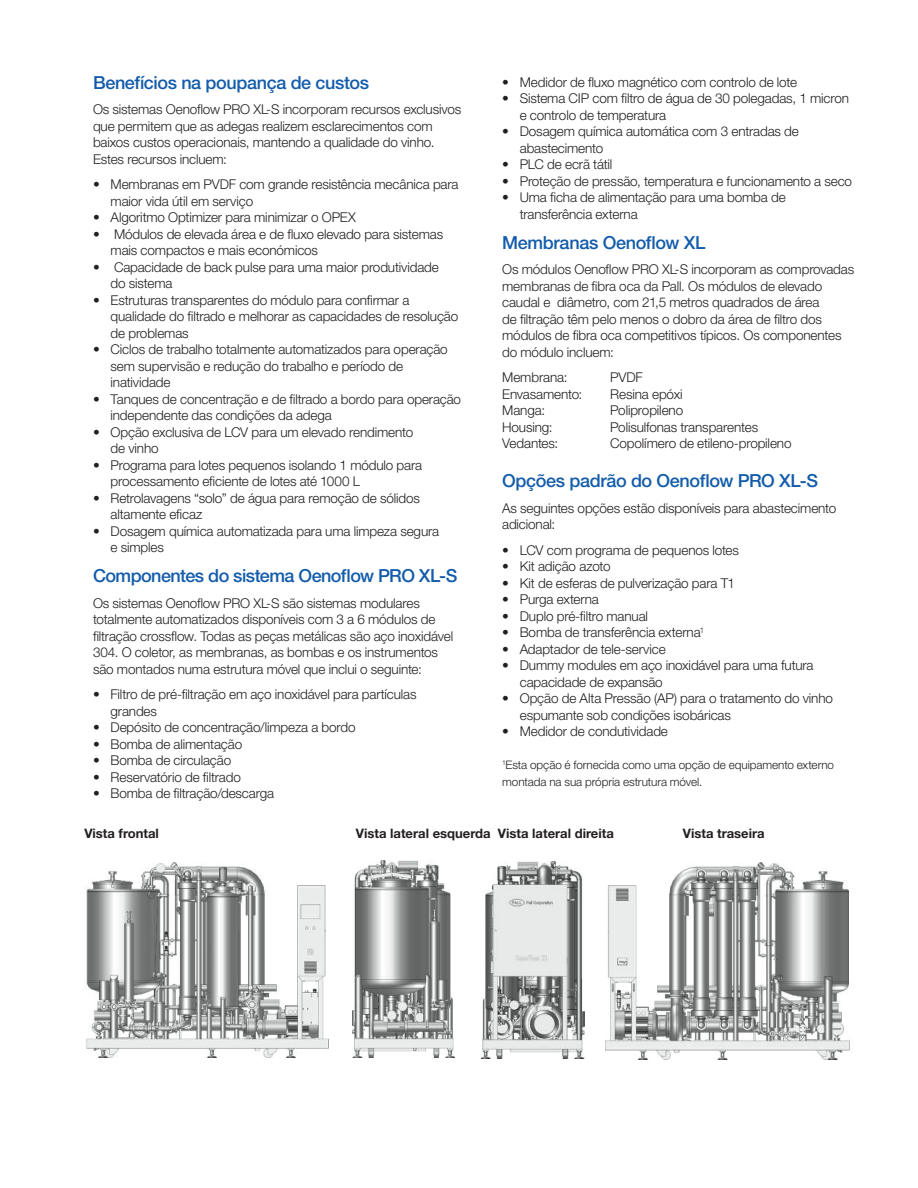
<style>
.page{position:relative;width:918px;height:1188px;background:#fff}
.page>*{position:absolute;margin:0;border:0;box-sizing:border-box;transform-origin:0 0}
.subheader-blue{font:500 18px "Helvetica Neue LT Std";letter-spacing:-.02em;color:#135cab}
.body{font:300 13.5px/16.5px "Helvetica Neue LT Std";letter-spacing:-.01em;color:#231f20}
.figure_view{font:700 13.05px "Helvetica Neue LT Std";color:#231f20}
.t1{font:300 11.7px/16.5px "Helvetica Neue LT Std";letter-spacing:-.005em;color:#231f20}
</style>
<div class="page">
<img style="left:352px;top:861px;width:103px;height:197px">
<img style="left:482px;top:861px;width:102px;height:197px">
<img style="left:85px;top:862px;width:244px;height:195px">
<img style="left:605px;top:862px;width:245px;height:197px">
<p class="subheader-blue" style="left:93px;top:72px;width:278px">Benefícios na poupança de custos</p>
<p class="body" style="left:93px;top:101px;width:370px">Os sistemas Oenoflow PRO XL-S incorporam recursos exclusivos que permitem que as adegas realizem esclarecimentos com baixos custos operacionais, mantendo a qualidade do vinho.<br>Estes recursos incluem:</p>
<p class="body" style="left:111px;top:176px;width:350px;text-indent:-18px">• Membranas em PVDF com grande resistência mecânica para maior vida útil em serviço</p>
<p class="body" style="left:93px;top:209px;width:264px">• Algoritmo Optimizer para minimizar o OPEX</p>
<p class="body" style="left:111px;top:225px;width:334px;text-indent:-18px">• Módulos de elevada área e de fluxo elevado para sistemas mais compactos e mais económicos</p>
<p class="body" style="left:111px;top:258px;width:330px;text-indent:-18px">• Capacidade de back pulse para uma maior produtividade do sistema</p>
<p class="body" style="left:111px;top:291px;width:349px;text-indent:-18px">• Estruturas transparentes do módulo para confirmar a qualidade do filtrado e melhorar as capacidades de resolução de problemas</p>
<p class="body" style="left:111px;top:341px;width:339px;text-indent:-18px">• Ciclos de trabalho totalmente automatizados para operação sem supervisão e redução do trabalho e período de inatividade</p>
<p class="body" style="left:111px;top:390px;width:352px;text-indent:-18px">• Tanques de concentração e de filtrado a bordo para operação independente das condições da adega</p>
<p class="body" style="left:111px;top:423px;width:304px;text-indent:-18px">• Opção exclusiva de LCV para um elevado rendimento de vinho</p>
<p class="body" style="left:111px;top:456px;width:313px;text-indent:-18px">• Programa para lotes pequenos isolando 1 módulo para processamento eficiente de lotes até 1000 L</p>
<p class="body" style="left:111px;top:489px;width:311px;text-indent:-18px">• Retrolavagens “solo” de água para remoção de sólidos altamente eficaz</p>
<p class="body" style="left:111px;top:522px;width:330px;text-indent:-18px">• Dosagem química automatizada para uma limpeza segura e simples</p>
<p class="subheader-blue" style="left:93px;top:565px;width:366px">Componentes do sistema Oenoflow PRO XL-S</p>
<p class="body" style="left:93px;top:594px;width:362px">Os sistemas Oenoflow PRO XL-S são sistemas modulares totalmente automatizados disponíveis com 3 a 6 módulos de filtração crossflow. Todas as peças metálicas são aço inoxidável 304. O coletor, as membranas, as bombas e os instrumentos são montados numa estrutura móvel que inclui o seguinte:</p>
<p class="body" style="left:111px;top:686px;width:308px;text-indent:-18px">• Filtro de pré-filtração em aço inoxidável para partículas grandes</p>
<p class="body" style="left:93px;top:719px;width:264px">• Depósito de concentração/limpeza a bordo</p>
<p class="body" style="left:93px;top:735px;width:151px">• Bomba de alimentação</p>
<p class="body" style="left:93px;top:752px;width:140px">• Bomba de circulação</p>
<p class="body" style="left:93px;top:768px;width:149px">• Reservatório de filtrado</p>
<p class="body" style="left:93px;top:785px;width:183px">• Bomba de filtração/descarga</p>
<p class="body" style="left:502px;top:73px;width:296px">• Medidor de fluxo magnético com controlo de lote</p>
<p class="body" style="left:520px;top:90px;width:331px;text-indent:-18px">• Sistema CIP com filtro de água de 30 polegadas, 1 micron e controlo de temperatura</p>
<p class="body" style="left:520px;top:123px;width:281px;text-indent:-18px">• Dosagem química automática com 3 entradas de abastecimento</p>
<p class="body" style="left:502px;top:156px;width:112px">• PLC de ecrã tátil</p>
<p class="body" style="left:502px;top:172px;width:351px">• Proteção de pressão, temperatura e funcionamento a seco</p>
<p class="body" style="left:520px;top:189px;width:268px;text-indent:-18px">• Uma ficha de alimentação para uma bomba de transferência externa</p>
<p class="subheader-blue" style="left:502px;top:232px;width:205px">Membranas Oenoflow XL</p>
<p class="body" style="left:502px;top:261px;width:354px">Os módulos Oenoflow PRO XL-S incorporam as comprovadas membranas de fibra oca da Pall. Os módulos de elevado caudal e diâmetro, com 21,5 metros quadrados de área<br>de filtração têm pelo menos o dobro da área de filtro dos módulos de fibra oca competitivos típicos. Os componentes do módulo incluem:</p>
<p class="body" style="left:502px;top:369px;width:67px">Membrana:</p>
<p class="body" style="left:610px;top:369px;width:34px">PVDF</p>
<p class="body" style="left:502px;top:385px;width:82px">Envasamento:</p>
<p class="body" style="left:610px;top:385px;width:74px">Resina epóxi</p>
<p class="body" style="left:502px;top:402px;width:44px">Manga:</p>
<p class="body" style="left:610px;top:402px;width:75px">Polipropileno</p>
<p class="body" style="left:502px;top:418px;width:52px">Housing:</p>
<p class="body" style="left:610px;top:418px;width:149px">Polisulfonas transparentes</p>
<p class="body" style="left:502px;top:435px;width:58px">Vedantes:</p>
<p class="body" style="left:610px;top:435px;width:183px">Copolímero de etileno-propileno</p>
<p class="subheader-blue" style="left:502px;top:470px;width:318px">Opções padrão do Oenoflow PRO XL-S</p>
<p class="body" style="left:502px;top:499px;width:336px">As seguintes opções estão disponíveis para abastecimento adicional:</p>
<p class="body" style="left:502px;top:541px;width:238px">• LCV com programa de pequenos lotes</p>
<p class="body" style="left:502px;top:558px;width:110px">• Kit adição azoto</p>
<p class="body" style="left:502px;top:574px;width:234px">• Kit de esferas de pulverização para T1</p>
<p class="body" style="left:502px;top:591px;width:98px">• Purga externa</p>
<p class="body" style="left:502px;top:607px;width:147px">• Duplo pré-filtro manual</p>
<p class="body" style="left:502px;top:624px;width:203px">• Bomba de transferência externa<sup>1</sup></p>
<p class="body" style="left:502px;top:640px;width:165px">• Adaptador de tele-service</p>
<p class="body" style="left:520px;top:657px;width:295px;text-indent:-18px">• Dummy modules em aço inoxidável para uma futura capacidade de expansão</p>
<p class="body" style="left:520px;top:690px;width:315px;text-indent:-18px">• Opção de Alta Pressão (AP) para o tratamento do vinho espumante sob condições isobáricas</p>
<p class="body" style="left:502px;top:723px;width:167px">• Medidor de condutividade</p>
<p class="t1" style="left:502px;top:757px;width:333px"><sup>1</sup>Esta opção é fornecida como uma opção de equipamento externo montada na sua própria estrutura móvel.</p>
<p class="figure_view" style="left:84px;top:825px;width:76px">Vista frontal</p>
<p class="figure_view" style="left:356px;top:825px;width:260px">Vista lateral esquerda Vista lateral direita</p>
<p class="figure_view" style="left:683px;top:825px;width:83px">Vista traseira</p>
</div>
